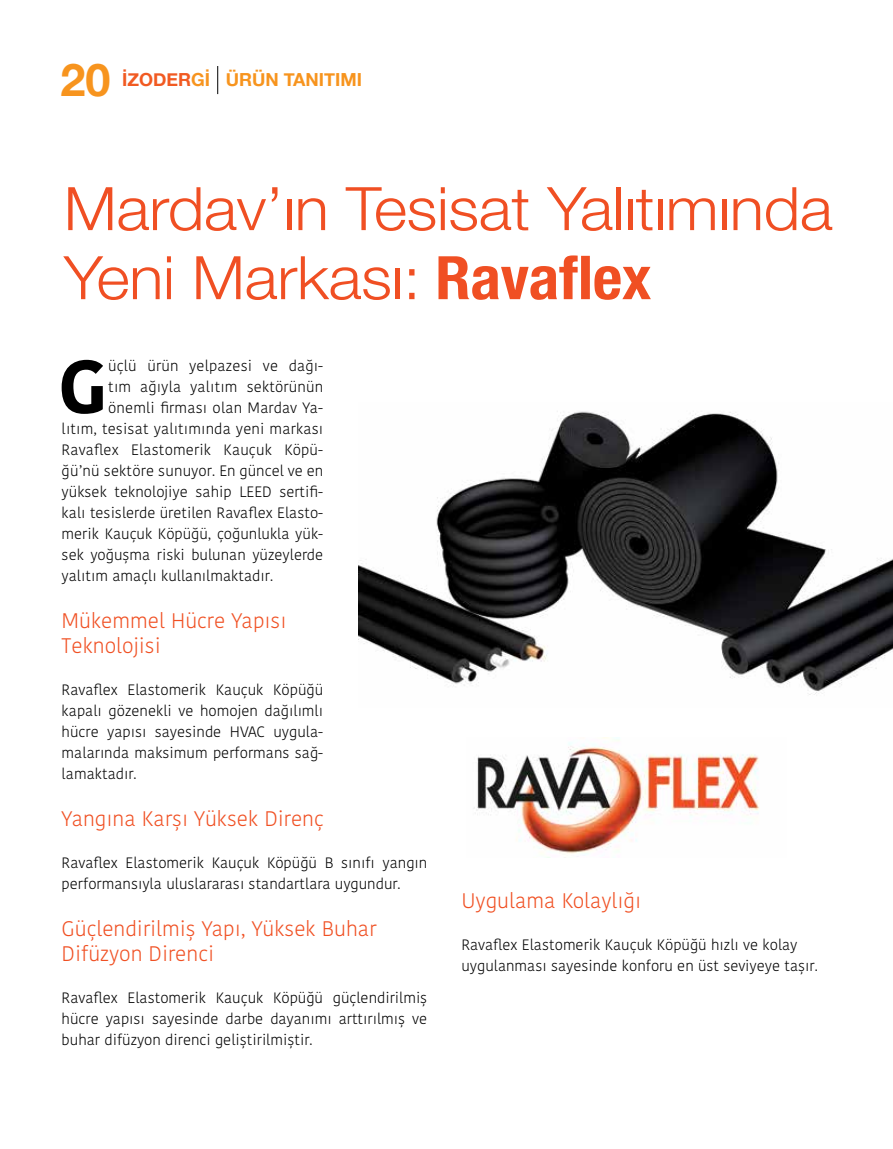
<style>
.page{position:relative;width:893px;height:1149px;background:#fff}
.page>*{position:absolute;margin:0;border:0;box-sizing:border-box;transform-origin:0 0}
.t1{font:700 74.85px "Kohinoor Devanagari";color:#000}
.t2{font:300 60px/69px "Helvetica Neue";letter-spacing:-.005em;color:#f04f23;scale:1.06 1}
.t3{font:700 45px "Helvetica Neue";color:#f7941e}
.t4{font:300 21px/25.5px "Kohinoor Devanagari";color:#f05023}
.t5{font:700 18px "Helvetica Neue";color:#f7941e}
.t6{font:300 15px/21px "Kohinoor Devanagari";color:#000;text-align:justify}
.s1{color:#f15a22}
.s2{font-weight:700;font-stretch:condensed}
</style>
<div class="page">
<img style="left:359px;top:411px;width:534px;height:284px">
<svg style="left:217px;top:66px;width:1px;height:28px"></svg>
<img style="left:474px;top:737px;width:285px;height:118px">
<h3 class="t3" style="left:60px;top:52px;width:52px">20</h3>
<p class="t5" style="left:122px;top:69px;width:241px"><span class="s1">İZODER</span>Gİ ÜRÜN TANITIMI</p>
<h2 class="t2" style="left:64px;top:173px;width:727px">Mardav’ın Tesisat Yalıtımında<br>Yeni Markası: <span class="s2">Ravaflex</span></h2>
<h1 class="t1" style="left:58px;top:320px;width:51px">G</h1>
<p class="t6" style="left:108px;top:355px;width:216px">üçlü ürün yelpazesi ve dağı-</p>
<p class="t6" style="left:108px;top:376px;width:216px">tım ağıyla yalıtım sektörünün</p>
<p class="t6" style="left:108px;top:397px;width:216px">önemli firması olan Mardav Ya-</p>
<p class="t6" style="left:62px;top:418px;width:263px">lıtım, tesisat yalıtımında yeni markası</p>
<p class="t6" style="left:62px;top:439px;width:263px">Ravaflex Elastomerik Kauçuk Köpü-</p>
<p class="t6" style="left:62px;top:460px;width:263px">ğü’nü sektöre sunuyor. En güncel ve en</p>
<p class="t6" style="left:62px;top:481px;width:263px">yüksek teknolojiye sahip LEED sertifi-</p>
<p class="t6" style="left:62px;top:502px;width:263px">kalı tesislerde üretilen Ravaflex Elasto-</p>
<p class="t6" style="left:62px;top:523px;width:263px">merik Kauçuk Köpüğü, çoğunlukla yük-</p>
<p class="t6" style="left:62px;top:544px;width:263px">sek yoğuşma riski bulunan yüzeylerde</p>
<p class="t6" style="left:62px;top:565px;width:213px">yalıtım amaçlı kullanılmaktadır.</p>
<h3 class="t4" style="left:62px;top:607px;width:226px">Mükemmel Hücre Yapısı<br>Teknolojisi</h3>
<p class="t6" style="left:62px;top:679px;width:263px">Ravaflex Elastomerik Kauçuk Köpüğü kapalı gözenekli ve homojen dağılımlı hücre yapısı sayesinde HVAC uygula&shy;malarında maksimum performans sağ&shy;lamaktadır.</p>
<h3 class="t4" style="left:62px;top:805px;width:264px">Yangına Karşı Yüksek Direnç</h3>
<p class="t6" style="left:62px;top:852px;width:367px">Ravaflex Elastomerik Kauçuk Köpüğü B sınıfı yangın performansıyla uluslararası standartlara uygundur.</p>
<h3 class="t4" style="left:62px;top:915px;width:316px">Güçlendirilmiş Yapı, Yüksek Buhar<br>Difüzyon Direnci</h3>
<p class="t6" style="left:62px;top:987px;width:367px">Ravaflex Elastomerik Kauçuk Köpüğü güçlendirilmiş hücre yapısı sayesinde darbe dayanımı arttırılmış ve buhar difüzyon direnci geliştirilmiştir.</p>
<h3 class="t4" style="left:461px;top:887px;width:181px">Uygulama Kolaylığı</h3>
<p class="t6" style="left:461px;top:934px;width:358px">Ravaflex Elastomerik Kauçuk Köpüğü hızlı ve kolay uygulanması sayesinde konforu en üst seviyeye taşır.</p>
</div>
